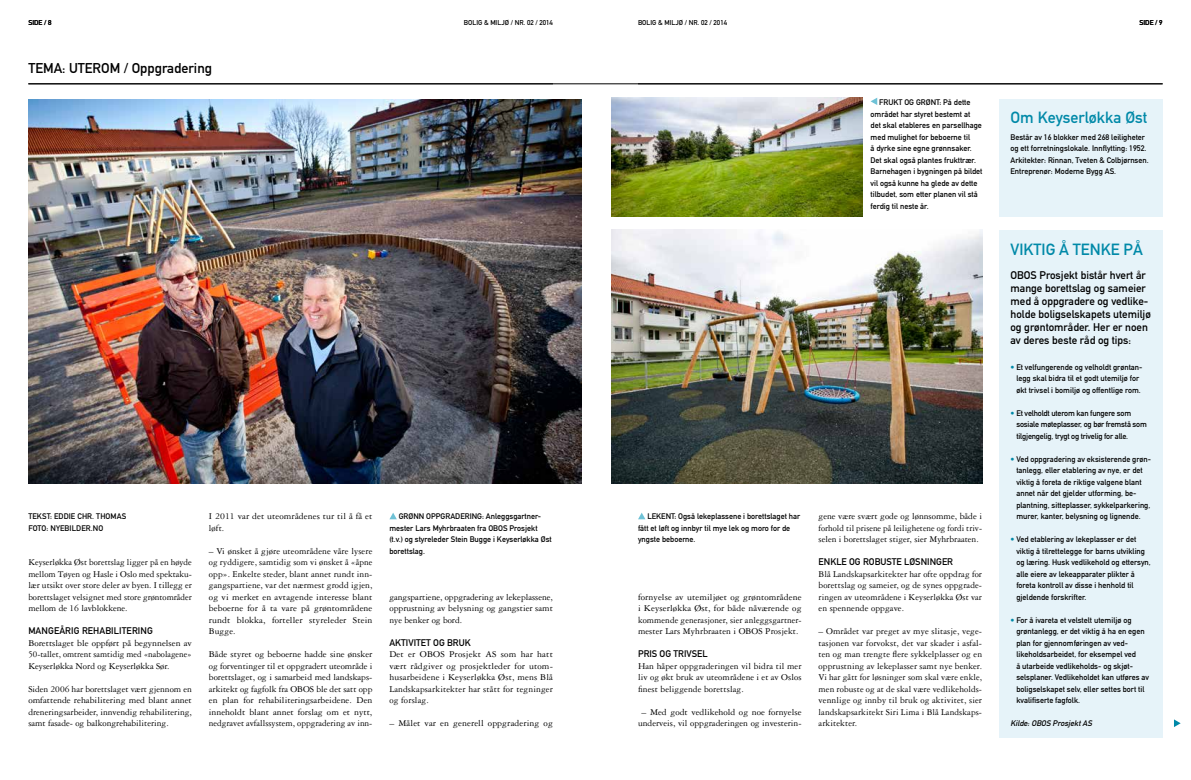
<style>
.page{position:relative;width:1191px;height:780px;background:#fff}
.page>*{position:absolute;margin:0;border:0;box-sizing:border-box;transform-origin:0 0}
.t1{font:16px "DIN Mittelschrift LT";color:#0089a8}
.t2{font:14px "DIN Mittelschrift LT";color:#000}
.t3{font:11px/13px "DIN Mittelschrift LT";color:#000}
.t4{font:9.5px/11.5px "Garamond Three LT";color:#000;text-align:justify}
.t5{font:9.5px "DIN Mittelschrift LT";color:#000}
.t6{font:8px/11.5px "DIN Mittelschrift LT";color:#000}
.t7{font:8px/11.5px "DIN Mittelschrift LT";letter-spacing:-.02em;color:#000}
.t8{font:italic 8px "DIN Mittelschrift LT Alternate";color:#000}
.t9{font:7px "DIN Mittelschrift LT";color:#000}
.s1{color:#0089a8}
</style>
<div class="page">
<svg style="left:1174px;top:719px;width:6px;height:8px"></svg>
<hr style="left:28px;top:84px;width:1134px;height:1px;background:#000">
<img style="left:28px;top:99px;width:553px;height:384px">
<img style="left:611px;top:230px;width:371px;height:253px">
<svg style="left:389px;top:512px;width:8px;height:7px"></svg>
<svg style="left:638px;top:512px;width:7px;height:7px"></svg>
<div style="left:999px;top:99px;width:163px;height:118px;background:#e6f3f9"></div>
<div style="left:999px;top:230px;width:163px;height:507px;background:#e6f3f9"></div>
<img style="left:611px;top:97px;width:251px;height:120px">
<svg style="left:870px;top:98px;width:7px;height:7px"></svg>
<p class="t9" style="left:464px;top:19px;width:91px">BOLIG &amp; MILJØ / NR. 02 / 2014</p>
<p class="t9" style="left:638px;top:19px;width:91px">BOLIG &amp; MILJØ / NR. 02 / 2014</p>
<p class="t9" style="left:28px;top:19px;width:25px">SIDE / 8</p>
<p class="t9" style="left:1139px;top:19px;width:25px">SIDE / 9</p>
<h2 class="t2" style="left:28px;top:60px;width:185px">TEMA: UTEROM / Oppgradering</h2>
<p class="t6" style="left:870px;top:96px;width:113px;text-indent:9px">FRUKT OG GRØNT: På dette området har styret bestemt at det skal etableres en parsellhage med mulighet for beboerne til<br>å dyrke sine egne grønnsaker.<br>Det skal også plantes frukttrær.<br>Barnehagen i bygningen på bildet vil også kunne ha glede av dette tilbudet, som etter planen vil stå ferdig til neste år.</p>
<p class="t6" style="left:28px;top:510px;width:99px">TEKST: EDDIE CHR. THOMAS<br>FOTO: NYEBILDER.NO</p>
<p class="t4" style="left:28px;top:556px;width:165px">Keyserløkka Øst borettslag ligger på en høyde mellom Tøyen og Hasle i Oslo med spektaku&shy;lær utsikt over store deler av byen. I tillegg er borettslaget velsignet med store grøntområder mellom de 16 lavblokkene.</p>
<p class="t5" style="left:28px;top:625px;width:126px">MANGEÅRIG REHABILITERING</p>
<p class="t4" style="left:28px;top:637px;width:165px">Borettslaget ble oppført på begynnelsen av 50-tallet, omtrent samtidig med «nabolagene» Keyserløkka Nord og Keyserløkka Sør.</p>
<p class="t4" style="left:28px;top:683px;width:165px">Siden 2006 har borettslaget vært gjennom en omfattende rehabilitering med blant annet dreneringsarbeider, innvendig rehabilitering, samt fasade- og balkongrehabilitering.</p>
<p class="t4" style="left:209px;top:510px;width:165px">I 2011 var det uteområdenes tur til å få et løft.</p>
<p class="t4" style="left:209px;top:545px;width:165px">– Vi ønsket å gjøre uteområdene våre lysere og ryddigere, samtidig som vi ønsket å «åpne opp». Enkelte steder, blant annet rundt inn&shy;gangspartiene, var det nærmest grodd igjen, og vi merket en avtagende interesse blant beboerne for å ta vare på grøntområdene rundt blokka, forteller styreleder Stein Bugge.</p>
<p class="t4" style="left:209px;top:648px;width:165px">Både styret og beboerne hadde sine ønsker og forventinger til et oppgradert uteområde i borettslaget, og i samarbeid med landskaps&shy;arkitekt og fagfolk fra OBOS ble det satt opp en plan for rehabiliteringsarbeidene. Den inneholdt blant annet forslag om et nytt, nedgravet avfallssystem, oppgradering av inn-</p>
<p class="t6" style="left:389px;top:510px;width:164px;text-indent:9px">GRØNN OPPGRADERING: Anleggsgartner&shy;mester Lars Myhrbraaten fra OBOS Prosjekt (t.v.) og styreleder Stein Bugge i Keyserløkka Øst borettslag.</p>
<p class="t6" style="left:638px;top:510px;width:164px;text-indent:9px">LEKENT: Også lekeplassene i borettslaget har fått et løft og innbyr til mye lek og moro for de yngste beboerne.</p>
<p class="t4" style="left:638px;top:591px;width:165px">fornyelse av utemiljøet og grøntområdene i Keyserløkka Øst, for både nåværende og kommende generasjoner, sier anleggsgartner&shy;mester Lars Myhrbraaten i OBOS Prosjekt.</p>
<p class="t5" style="left:638px;top:648px;width:71px">PRIS OG TRIVSEL</p>
<p class="t4" style="left:638px;top:660px;width:165px">Han håper oppgraderingen vil bidra til mer liv og økt bruk av uteområdene i et av Oslos finest beliggende borettslag.</p>
<p class="t4" style="left:638px;top:706px;width:165px;text-align:center">– Med godt vedlikehold og noe fornyelse underveis, vil oppgraderingen og investerin-</p>
<p class="t4" style="left:389px;top:591px;width:165px">gangspartiene, oppgradering av lekeplassene, opprustning av belysning og gangstier samt nye benker og bord.</p>
<p class="t5" style="left:389px;top:637px;width:83px">AKTIVITET OG BRUK</p>
<p class="t4" style="left:389px;top:648px;width:165px">Det er OBOS Prosjekt AS som har hatt vært rådgiver og prosjektleder for utom&shy;husarbeidene i Keyserløkka Øst, mens Blå Landskapsarkitekter har stått for tegninger og forslag.</p>
<p class="t4" style="left:389px;top:717px;width:165px">– Målet var en generell oppgradering og</p>
<p class="t4" style="left:818px;top:510px;width:165px">gene være svært gode og lønnsomme, både i forhold til prisene på leilighetene og fordi triv&shy;selen i borettslaget stiger, sier Myhrbraaten.</p>
<p class="t5" style="left:818px;top:556px;width:136px">ENKLE OG ROBUSTE LØSNINGER</p>
<p class="t4" style="left:818px;top:568px;width:165px">Blå Landskapsarkitekter har ofte oppdrag for borettslag og sameier, og de synes oppgrade&shy;ringen av uteområdene i Keyserløkka Øst var en spennende oppgave.</p>
<p class="t4" style="left:818px;top:625px;width:165px">– Området var preget av mye slitasje, vege&shy;tasjonen var forvokst, det var skader i asfal&shy;ten og man trengte flere sykkelplasser og en opprustning av lekeplasser samt nye benker.<br>Vi har gått for løsninger som skal være enkle, men robuste og at de skal være vedlikeholds&shy;vennlige og innby til bruk og aktivitet, sier landskapsarkitekt Siri Lima i Blå Landskaps&shy;arkitekter.</p>
<h1 class="t1" style="left:1010px;top:108px;width:138px">Om Keyserløkka Øst</h1>
<p class="t6" style="left:1010px;top:131px;width:140px">Består av 16 blokker med 268 leiligheter og ett forretningslokale. Innflytting: 1952.<br>Arkitekter: Rinnan, Tveten &amp; Colbjørnsen.<br>Entreprenør: Moderne Bygg AS.</p>
<h1 class="t1" style="left:1010px;top:239px;width:134px">VIKTIG Å TENKE PÅ</h1>
<p class="t3" style="left:1010px;top:269px;width:142px">OBOS Prosjekt bistår hvert år mange borettslag og sameier med å oppgradere og vedlike&shy;holde boligselskapets utemiljø og grøntområder. Her er noen av deres beste råd og tips:</p>
<p class="t6" style="left:1010px;top:361px;width:134px;text-align:center"><span class="s1">•</span> Et velfungerende og velholdt grøntan&shy;legg skal bidra til et godt utemiljø for økt trivsel i bomiljø og offentlige rom.</p>
<p class="t7" style="left:1016px;top:407px;width:132px;text-indent:-6px"><span class="s1">•</span> Et velholdt uterom kan fungere som sosiale møteplasser, og bør fremstå som tilgjengelig, trygt og trivelig for alle.</p>
<p class="t6" style="left:1016px;top:453px;width:136px;text-indent:-6px"><span class="s1">•</span> Ved oppgradering av eksisterende grøn&shy;tanlegg, eller etablering av nye, er det viktig å foreta de riktige valgene blant annet når det gjelder utforming, be&shy;plantning, sitteplasser, sykkelparkering, murer, kanter, belysning og lignende.</p>
<p class="t6" style="left:1016px;top:533px;width:136px;text-indent:-6px"><span class="s1">•</span> Ved etablering av lekeplasser er det viktig å tilrettelegge for barns utvikling og læring. Husk vedlikehold og ettersyn, alle eiere av lekeapparater plikter å foreta kontroll av disse i henhold til gjeldende forskrifter.</p>
<p class="t6" style="left:1016px;top:614px;width:134px;text-indent:-6px"><span class="s1">•</span> For å ivareta et velstelt utemiljø og grøntanlegg, er det viktig å ha en egen plan for gjennomføringen av ved&shy;likeholdsarbeidet, for eksempel ved<br>å utarbeide vedlikeholds- og skjøt&shy;selsplaner. Vedlikeholdet kan utføres av boligselskapet selv, eller settes bort til kvalifiserte fagfolk.</p>
<p class="t8" style="left:1010px;top:718px;width:85px">Kilde:OBOS ProsjektAS</p>
</div>
